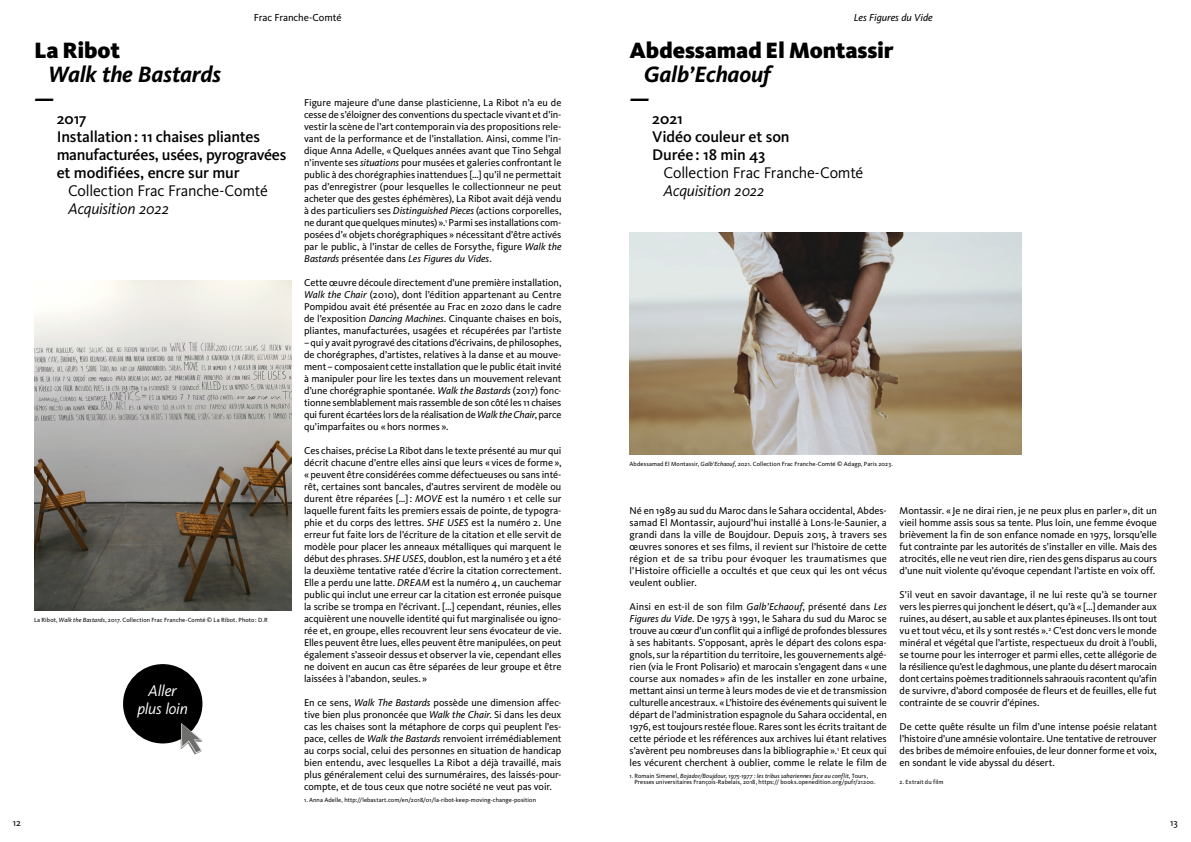
<style>
.page{position:relative;width:1191px;height:842px;background:#fff}
.page>*{position:absolute;margin:0;border:0;box-sizing:border-box;transform-origin:0 0}
.t1{font:italic 700 23px/24px "Kievit";letter-spacing:-.01em;color:#000}
.t2{font:900 23px "Kievit";letter-spacing:-.005em;color:#000}
.t3{font:500 16px/18px "Kievit";letter-spacing:-.015em;color:#000}
.t4{font:16px "Kievit";letter-spacing:-.015em;color:#000}
.t5{font:italic 16px "Kievit";letter-spacing:-.015em;color:#000}
.t6{font:italic 16px/18px "Kievit";letter-spacing:-.015em;color:#fff;text-align:center}
.t7{font:10.5px "Kievit";letter-spacing:-.01em;color:#000}
.t8{font:italic 10.5px "Kievit";letter-spacing:-.005em;color:#000}
.t9{font:10.2px/12px "Kievit";letter-spacing:-.005em;color:#000;text-align:justify}
.t10{font:10px "Kievit";color:#000}
.t11{font:6.2px/6px "Kievit";letter-spacing:.01em;color:#000}
.s1{font-style:italic}
</style>
<div class="page">
<img style="left:34px;top:280px;width:257px;height:330px">
<img style="left:629px;top:232px;width:393px;height:222px">
<div style="left:123px;top:664px;width:79px;height:79px;background:#000;border-radius:50%"></div>
<img style="left:180px;top:722px;width:22px;height:33px">
<p class="t7" style="left:254px;top:12px;width:89px">Frac Franche-Comté</p>
<p class="t8" style="left:853px;top:12px;width:80px">Les Figures du Vide</p>
<h1 class="t2" style="left:34px;top:36px;width:87px">La Ribot</h1>
<h1 class="t1" style="left:34px;top:62px;width:188px;text-indent:14px">Walk the Bastards —</h1>
<h2 class="t3" style="left:57px;top:110px;width:231px">2017<br>Installation: 11 chaises pliantes manufacturées, usées, pyrogravées et modifiées, encre sur mur</h2>
<h2 class="t4" style="left:68px;top:182px;width:201px">Collection Frac Franche-Comté</h2>
<h2 class="t5" style="left:68px;top:199px;width:102px">Acquisition 2022</h2>
<p class="t11" style="left:34px;top:617px;width:235px">La Ribot, <span class="s1">Walk the Bastards</span>, 2017. Collection Frac Franche-Comté © La Ribot. Photo: D.R</p>
<h2 class="t6" style="left:137px;top:682px;width:52px">Aller plus loin</h2>
<p class="t9" style="left:304px;top:97px;width:259px">Figure majeure d’une danse plasticienne, La Ribot n’a eu de cesse de s’éloigner des conventions du spectacle vivant et d’in&shy;vestir la scène de l’art contemporain via des propositions rele&shy;vant de la performance et de l’installation. Ainsi, comme l’in&shy;dique Anna Adelle, «Quelques années avant que Tino Sehgal n’invente ses <span class="s1">situations</span> pour musées et galeries confrontant le public à des chorégraphies inattendues […] qu’il ne permettait pas d’enregistrer (pour lesquelles le collectionneur ne peut acheter que des gestes éphémères), La Ribot avait déjà vendu à des particuliers ses <span class="s1">Distinguished Pieces</span> (actions corporelles, ne durant que quelques minutes)».<sup>1</sup> Parmi ses installations com&shy;posées d’« objets chorégraphiques » nécessitant d’être activés par le public, à l’instar de celles de Forsythe, figure <span class="s1">Walk the Bastards</span> présentée dans <span class="s1">Les Figures du Vides</span>.</p>
<p class="t9" style="left:304px;top:277px;width:259px">Cette œuvre découle directement d’une première installation, <span class="s1">Walk the Chair</span> (2010), dont l’édition appartenant au Centre Pompidou avait été présentée au Frac en 2020 dans le cadre de l’exposition <span class="s1">Dancing Machines</span>. Cinquante chaises en bois, pliantes, manufacturées, usagées et récupérées par l’artiste –qui y avait pyrogravé des citations d’écrivains, de philosophes, de chorégraphes, d’artistes, relatives à la danse et au mouve&shy;ment– composaient cette installation que le public était invité à manipuler pour lire les textes dans un mouvement relevant d’une chorégraphie spontanée. <span class="s1">Walk the Bastards</span> (2017) fonc&shy;tionne semblablement mais rassemble de son côté les 11 chaises qui furent écartées lors de la réalisation de <span class="s1">Walk the Chair</span>, parce qu’imparfaites ou «hors normes ».</p>
<p class="t9" style="left:304px;top:445px;width:259px">Ces chaises, précise La Ribot dans le texte présenté au mur qui décrit chacune d’entre elles ainsi que leurs « vices de forme », «peuvent être considérées comme défectueuses ou sans inté&shy;rêt, certaines sont bancales, d’autres servirent de modèle ou durent être réparées […]: <span class="s1">MOVE</span> est la numéro 1 et celle sur laquelle furent faits les premiers essais de pointe, de typogra&shy;phie et du corps des lettres. <span class="s1">SHE USES</span> est la numéro 2. Une erreur fut faite lors de l’écriture de la citation et elle servit de modèle pour placer les anneaux métalliques qui marquent le début des phrases. <span class="s1">SHE USES</span>, doublon, est la numéro 3 et a été la deuxième tentative ratée d’écrire la citation correctement.<br>Elle a perdu une latte. <span class="s1">DREAM</span> est la numéro 4, un cauchemar public qui inclut une erreur car la citation est erronée puisque la scribe se trompa en l’écrivant. […] cependant, réunies, elles acquièrent une nouvelle identité qui fut marginalisée ou igno&shy;rée et, en groupe, elles recouvrent leur sens évocateur de vie.<br>Elles peuvent être lues, elles peuvent être manipulées, on peut également s’asseoir dessus et observer la vie, cependant elles ne doivent en aucun cas être séparées de leur groupe et être laissées à l’abandon, seules. »</p>
<p class="t9" style="left:304px;top:697px;width:259px">En ce sens, <span class="s1">Walk The Bastards</span> possède une dimension affec&shy;tive bien plus prononcée que <span class="s1">Walk the Chair</span>. Si dans les deux cas les chaises sont la métaphore de corps qui peuplent l’es&shy;pace, celles de <span class="s1">Walk the Bastards</span> renvoient irrémédiablement au corps social, celui des personnes en situation de handicap bien entendu, avec lesquelles La Ribot a déjà travaillé, mais plus généralement celui des surnuméraires, des laissés-pour&shy;compte, et de tous ceux que notre société ne veut pas voir.</p>
<p class="t11" style="left:304px;top:797px;width:233px">1. Anna Adelle, http://lebastart.com/en/2018/01/la-ribot-keep-moving-change-position</p>
<h1 class="t2" style="left:629px;top:36px;width:266px">Abdessamad El Montassir</h1>
<h1 class="t1" style="left:629px;top:62px;width:143px;text-indent:14px">Galb’Echaouf —</h1>
<h2 class="t3" style="left:652px;top:110px;width:139px">2021<br>Vidéo couleur et son<br>Durée: 18 min 43</h2>
<h2 class="t4" style="left:663px;top:164px;width:201px">Collection Frac Franche-Comté</h2>
<h2 class="t5" style="left:663px;top:181px;width:102px">Acquisition 2022</h2>
<p class="t11" style="left:629px;top:461px;width:265px">Abdessamad El Montassir, <span class="s1">Galb’Echaouf</span>, 2021. Collection Frac Franche-Comté © Adagp, Paris 2023.</p>
<p class="t9" style="left:629px;top:505px;width:259px">Né en 1989 au sud du Maroc dans le Sahara occidental, Abdes&shy;samad El Montassir, aujourd’hui installé à Lons-le-Saunier, a grandi dans la ville de Boujdour. Depuis 2015, à travers ses œuvres sonores et ses films, il revient sur l’histoire de cette région et de sa tribu pour évoquer les traumatismes que l’Histoire officielle a occultés et que ceux qui les ont vécus veulent oublier.</p>
<p class="t9" style="left:629px;top:601px;width:259px">Ainsi en est-il de son film <span class="s1">Galb’Echaouf</span>, présenté dans <span class="s1">Les Figures du Vide</span>. De 1975 à 1991, le Sahara du sud du Maroc se trouve au cœur d’un conflit qui a infligé de profondes blessures à ses habitants. S’opposant, après le départ des colons espa&shy;gnols, sur la répartition du territoire, les gouvernements algé&shy;rien (via le Front Polisario) et marocain s’engagent dans «une course aux nomades » afin de les installer en zone urbaine, mettant ainsi un terme à leurs modes de vie et de transmission culturelle ancestraux. «L’histoire des événements qui suivent le départ de l’administration espagnole du Sahara occidental, en 1976, est toujours restée floue. Rares sont les écrits traitant de cette période et les références aux archives lui étant relatives s’avèrent peu nombreuses dans la bibliographie ».<sup>1</sup> Et ceux qui les vécurent cherchent à oublier, comme le relate le film de</p>
<p class="t11" style="left:634px;top:773px;width:242px;text-indent:-5px">1. Romain Simenel, <span class="s1">Bojador/Boujdour, 1975-1977 : les tribus sahariennes face au conflit</span>, Tours,<br>Presses universitaires François-Rabelais, 2018, https:// books.openedition.org/pufr/21200.</p>
<p class="t9" style="left:899px;top:505px;width:259px">Montassir. « Je ne dirai rien, je ne peux plus en parler », dit un vieil homme assis sous sa tente. Plus loin, une femme évoque brièvement la fin de son enfance nomade en 1975, lorsqu’elle fut contrainte par les autorités de s’installer en ville. Mais des atrocités, elle ne veut rien dire, rien des gens disparus au cours d’une nuit violente qu’évoque cependant l’artiste en voix off.</p>
<p class="t9" style="left:899px;top:589px;width:259px">S’il veut en savoir davantage, il ne lui reste qu’à se tourner vers les pierres qui jonchent le désert, qu’à « […] demander aux ruines, au désert, au sable et aux plantes épineuses. Ils ont tout vu et tout vécu, et ils y sont restés ».<sup>2</sup> C’est donc vers le monde minéral et végétal que l’artiste, respectueux du droit à l’oubli, se tourne pour les interroger et parmi elles, cette allégorie de la résilience qu’est le daghmous, une plante du désert marocain dont certains poèmes traditionnels sahraouis racontent qu’afin de survivre, d’abord composée de fleurs et de feuilles, elle fut contrainte de se couvrir d’épines.</p>
<p class="t9" style="left:899px;top:721px;width:259px">De cette quête résulte un film d’une intense poésie relatant l’histoire d’une amnésie volontaire. Une tentative de retrouver des bribes de mémoire enfouies, de leur donner forme et voix, en sondant le vide abyssal du désert.</p>
<p class="t11" style="left:899px;top:779px;width:45px">2. Extrait du film</p>
<p class="t10" style="left:13px;top:817px;width:10px">12</p>
<p class="t10" style="left:1170px;top:817px;width:9px">13</p>
</div>
